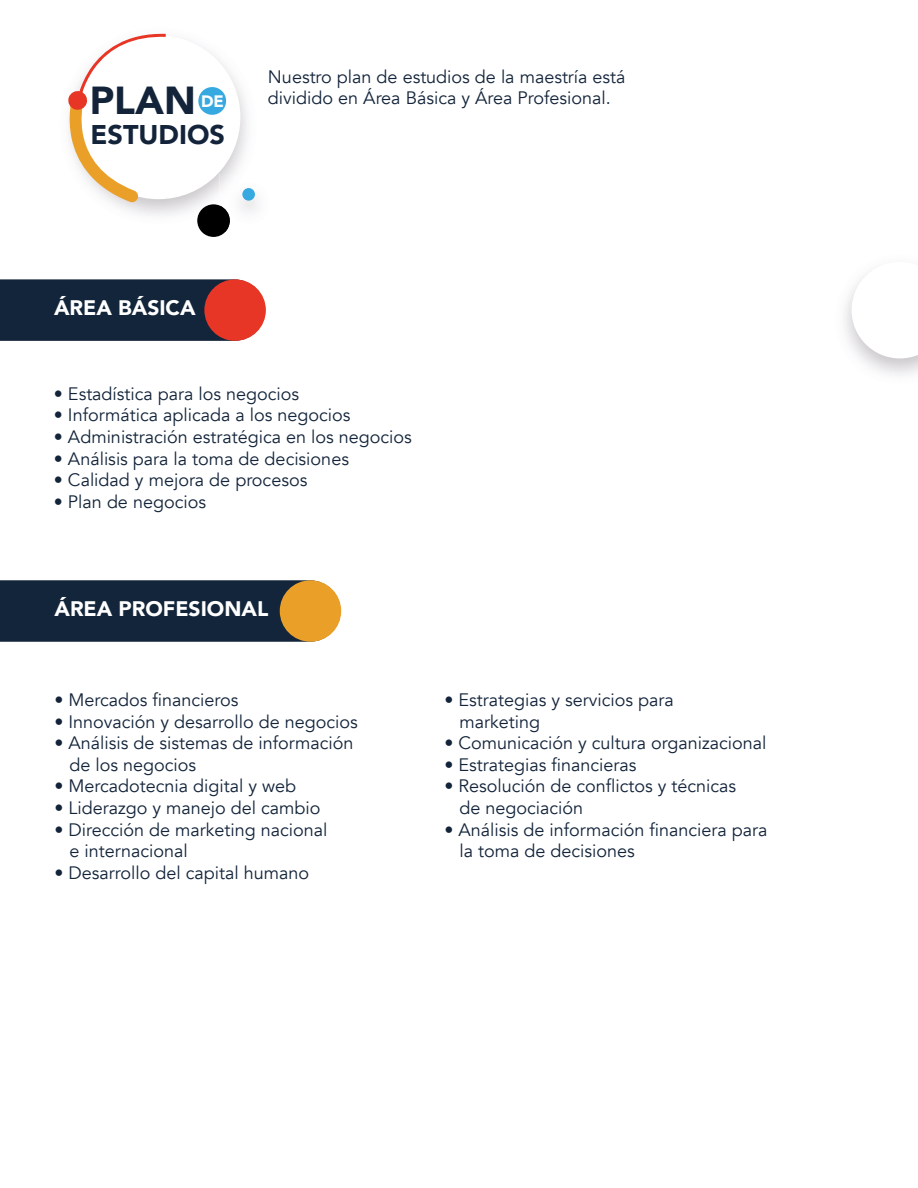
<style>
.page{position:relative;width:918px;height:1188px;background:#fff}
.page>*{position:absolute;margin:0;border:0;box-sizing:border-box;transform-origin:0 0}
.t1{font:900 39px "Avenir";color:#13243a}
.t2{font:900 27px "Avenir";color:#13243a}
.t3{font:900 21px "Avenir";color:#fff}
.t4{font:18px/21.6px "Avenir";color:#13243a}
.t5{font:900 16.5px "Avenir";color:#fff}
</style>
<div class="page">
<img style="left:112px;top:47px;width:136px;height:183px">
<div style="left:77px;top:35px;width:163px;height:164px;background:#fff;border-radius:50%"></div>
<svg style="left:68px;top:33px;width:98px;height:169px"></svg>
<div style="left:198px;top:87px;width:28px;height:28px;background:#36a9e1;border-radius:50%"></div>
<div style="left:197px;top:204px;width:33px;height:33px;background:#000;border-radius:50%"></div>
<img style="left:220px;top:174px;width:38px;height:56px">
<img style="left:220px;top:206px;width:10px;height:26px">
<div style="left:242px;top:188px;width:13px;height:13px;background:#36a9e1;border-radius:50%"></div>
<div style="left:0;top:279px;width:265px;height:62px;background:#13253b"></div>
<div style="left:204px;top:279px;width:62px;height:62px;background:#e73625;border-radius:50%"></div>
<svg style="left:852px;top:262px;width:66px;height:96px"></svg>
<div style="left:0;top:580px;width:341px;height:62px;background:#13253b"></div>
<div style="left:280px;top:580px;width:61px;height:62px;background:#eaa028;border-radius:50%"></div>
<h1 class="t1" style="left:90px;top:67px;width:108px">PLAN</h1>
<h2 class="t2" style="left:91px;top:112px;width:136px">ESTUDIOS</h2>
<p class="t5" style="left:201px;top:88px;width:24px">DE</p>
<p class="t4" style="left:268px;top:66px;width:359px">Nuestro plan de estudios de la maestría está dividido en Área Básica y Área Profesional.</p>
<p class="t3" style="left:54px;top:289px;width:143px">ÁREA BÁSICA</p>
<p class="t4" style="left:54px;top:383px;width:247px">• Estadística para los negocios</p>
<p class="t4" style="left:54px;top:405px;width:298px">• Informática aplicada a los negocios</p>
<p class="t4" style="left:54px;top:426px;width:359px">• Administración estratégica en los negocios</p>
<p class="t4" style="left:54px;top:448px;width:297px">• Análisis para la toma de decisiones</p>
<p class="t4" style="left:54px;top:469px;width:255px">• Calidad y mejora de procesos</p>
<p class="t4" style="left:54px;top:491px;width:154px">• Plan de negocios</p>
<p class="t3" style="left:54px;top:590px;width:215px">ÁREA PROFESIONAL</p>
<p class="t4" style="left:54px;top:689px;width:186px">• Mercados financieros</p>
<p class="t4" style="left:54px;top:711px;width:305px">• Innovación y desarrollo de negocios</p>
<p class="t4" style="left:69px;top:732px;width:285px;text-indent:-15px">• Análisis de sistemas de información de los negocios</p>
<p class="t4" style="left:54px;top:776px;width:243px">• Mercadotecnia digital y web</p>
<p class="t4" style="left:54px;top:797px;width:268px">• Liderazgo y manejo del cambio</p>
<p class="t4" style="left:69px;top:819px;width:260px;text-indent:-15px">• Dirección de marketing nacional e internacional</p>
<p class="t4" style="left:54px;top:862px;width:256px">• Desarrollo del capital humano</p>
<p class="t4" style="left:460px;top:689px;width:216px;text-indent:-15px">• Estrategias y servicios para marketing</p>
<p class="t4" style="left:445px;top:732px;width:324px">• Comunicación y cultura organizacional</p>
<p class="t4" style="left:445px;top:754px;width:193px">• Estrategias financieras</p>
<p class="t4" style="left:460px;top:776px;width:278px;text-indent:-15px">• Resolución de conflictos y técnicas de negociación</p>
<p class="t4" style="left:460px;top:819px;width:309px;text-indent:-15px">• Análisis de información financiera para la toma de decisiones</p>
</div>
